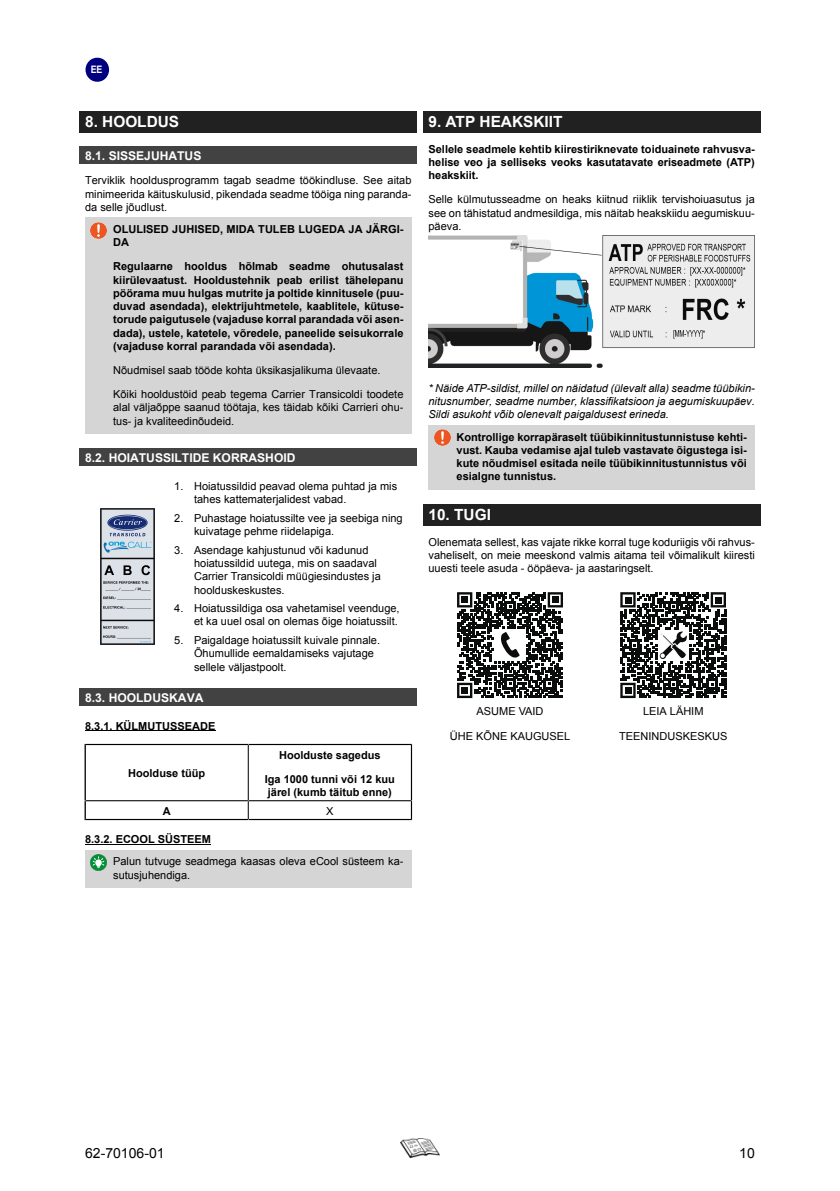
<style>
.page{position:relative;width:840px;height:1191px;background:#fff}
.page>*{position:absolute;margin:0;border:0;box-sizing:border-box;transform-origin:0 0}
.t1{font:700 15.4px "Arial";color:#fff}
.t2{font:14px "Arial";color:#000}
.t3{font:700 12.2px "Arial";color:#fff}
.t4{font:11px/13.2px "Arial";color:#000}
.t5{font:700 11px/13.2px "Arial";color:#000;text-align:justify}
.t6{font:italic 11px/13.2px "Arial";color:#000;text-align:justify}
.t7{font:700 10.2px "Arial";color:#fff;scale:.86 1}
</style>
<div class="page">
<svg style="left:85px;top:57px;width:25px;height:25px"></svg>
<div style="left:79px;top:111px;width:338px;height:21px;background:#212121"></div>
<div style="left:79px;top:147px;width:338px;height:17px;background:#424242"></div>
<div style="left:85px;top:218px;width:326px;height:216px;background:#d5d5d5"></div>
<img style="left:91px;top:222px;width:16px;height:16px">
<div style="left:79px;top:448px;width:338px;height:17px;background:#424242"></div>
<img style="left:101px;top:508px;width:54px;height:136px">
<div style="left:79px;top:688px;width:338px;height:18px;background:#424242"></div>
<hr style="left:85px;top:730px;width:130px;height:1px;background:#000">
<svg style="left:84px;top:743px;width:328px;height:77px"></svg>
<hr style="left:85px;top:844px;width:126px;height:1px;background:#000">
<div style="left:85px;top:850px;width:326px;height:38px;background:#d5d5d5"></div>
<img style="left:91px;top:854px;width:16px;height:17px">
<div style="left:422px;top:111px;width:338px;height:21px;background:#212121"></div>
<img style="left:428px;top:235px;width:326px;height:133px">
<div style="left:428px;top:425px;width:326px;height:64px;background:#d5d5d5"></div>
<img style="left:434px;top:430px;width:16px;height:16px">
<div style="left:422px;top:504px;width:338px;height:21px;background:#212121"></div>
<svg style="left:457px;top:592px;width:105px;height:106px"></svg>
<div style="left:461px;top:687px;width:7px;height:6px;background:#0b0c0c"></div>
<svg style="left:620px;top:592px;width:105px;height:106px"></svg>
<img style="left:400px;top:1138px;width:39px;height:19px">
<p class="t7" style="left:91px;top:63px;width:15px">EE</p>
<h1 class="t1" style="left:85px;top:111px;width:96px">8. HOOLDUS</h1>
<p class="t3" style="left:85px;top:147px;width:118px">8.1. SISSEJUHATUS</p>
<p class="t4" style="left:85px;top:174px;width:328px;text-align:justify">Terviklik hooldusprogramm tagab seadme töökindluse. See aitab minimeerida käituskulusid, pikendada seadme tööiga ning paranda&shy;da selle jõudlust.</p>
<p class="t5" style="left:113px;top:223px;width:291px">OLULISED JUHISED, MIDA TULEB LUGEDA JA JÄRGI-<br>DA</p>
<p class="t5" style="left:113px;top:260px;width:292px">Regulaarne hooldus hõlmab seadme ohutusalast kiirülevaatust. Hooldustehnik peab erilist tähelepanu pöörama muu hulgas mutrite ja poltide kinnitusele (puu&shy;duvad asendada), elektrijuhtmetele, kaablitele, kütuse&shy;torude paigutusele (vajaduse korral parandada või asen&shy;dada), ustele, katetele, võredele, paneelide seisukorrale (vajaduse korral parandada või asendada).</p>
<p class="t4" style="left:113px;top:363px;width:269px">Nõudmisel saab tööde kohta üksikasjalikuma ülevaate.</p>
<p class="t4" style="left:113px;top:388px;width:292px;text-align:justify">Kõiki hooldustöid peab tegema Carrier Transicoldi toodete alal väljaõppe saanud töötaja, kes täidab kõiki Carrieri ohu&shy;tus- ja kvaliteedinõudeid.</p>
<p class="t3" style="left:85px;top:449px;width:212px">8.2. HOIATUSSILTIDE KORRASHOID</p>
<p class="t4" style="left:194px;top:480px;width:204px;text-indent:-20px">1. Hoiatussildid peavad olema puhtad ja mis tahes kattematerjalidest vabad.</p>
<p class="t4" style="left:194px;top:511px;width:210px;text-indent:-20px">2. Puhastage hoiatussilte vee ja seebiga ning kuivatage pehme riidelapiga.</p>
<p class="t4" style="left:194px;top:543px;width:188px;text-indent:-20px">3. Asendage kahjustunud või kadunud hoiatussildid uutega, mis on saadaval Carrier Transicoldi müügiesindustes ja hoolduskeskustes.</p>
<p class="t4" style="left:174px;top:602px;width:227px;text-align:right">4. Hoiatussildiga osa vahetamisel veenduge, et ka uuel osal on olemas õige hoiatussilt.</p>
<p class="t4" style="left:194px;top:634px;width:187px;text-indent:-20px">5. Paigaldage hoiatussilt kuivale pinnale.<br>Õhumullide eemaldamiseks vajutage sellele väljastpoolt.</p>
<p class="t3" style="left:85px;top:689px;width:120px">8.3. HOOLDUSKAVA</p>
<p class="t5" style="left:85px;top:719px;width:132px">8.3.1. KÜLMUTUSSEADE</p>
<p class="t5" style="left:128px;top:767px;width:78px">Hoolduse tüüp</p>
<p class="t5" style="left:265px;top:743px;width:132px;line-height:24.2px;text-align:center">Hoolduste sagedus<br>Iga 1000 tunni või 12 kuu</p>
<p class="t5" style="left:268px;top:786px;width:125px">järel (kumb täitub enne)</p>
<p class="t5" style="left:163px;top:805px;width:9px">A</p>
<p class="t4" style="left:326px;top:804px;width:9px">X</p>
<p class="t5" style="left:85px;top:833px;width:127px">8.3.2. ECOOL SÜSTEEM</p>
<p class="t4" style="left:113px;top:855px;width:291px">Palun tutvuge seadmega kaasas oleva eCool süsteem ka&shy;sutusjuhendiga.</p>
<h1 class="t1" style="left:428px;top:111px;width:135px">9. ATP HEAKSKIIT</h1>
<p class="t5" style="left:428px;top:143px;width:328px">Sellele seadmele kehtib kiirestiriknevate toiduainete rahvusva&shy;helise veo ja selliseks veoks kasutatavate eriseadmete (ATP) heakskiit.</p>
<p class="t4" style="left:428px;top:193px;width:328px;text-align:justify">Selle külmutusseadme on heaks kiitnud riiklik tervishoiuasutus ja see on tähistatud andmesildiga, mis näitab heakskiidu aegumiskuu&shy;päeva.</p>
<p class="t6" style="left:428px;top:382px;width:328px">* Näide ATP-sildist, millel on näidatud (ülevalt alla) seadme tüübikin&shy;nitusnumber, seadme number, klassifikatsioon ja aegumiskuupäev.<br>Sildi asukoht võib olenevalt paigaldusest erineda.</p>
<p class="t5" style="left:456px;top:430px;width:292px">Kontrollige korrapäraselt tüübikinnitustunnistuse kehti&shy;vust. Kauba vedamise ajal tuleb vastavate õigustega isi&shy;kute nõudmisel esitada neile tüübikinnitustunnistus või esialgne tunnistus.</p>
<h1 class="t1" style="left:428px;top:504px;width:64px">10. TUGI</h1>
<p class="t4" style="left:428px;top:535px;width:328px;text-align:justify">Olenemata sellest, kas vajate rikke korral tuge koduriigis või rahvus&shy;vaheliselt, on meie meeskond valmis aitama teil võimalikult kiiresti uuesti teele asuda - ööpäeva- ja aastaringselt.</p>
<p class="t4" style="left:476px;top:705px;width:68px">ASUME VAID</p>
<p class="t4" style="left:449px;top:729px;width:122px">ÜHE KÕNE KAUGUSEL</p>
<p class="t4" style="left:642px;top:705px;width:62px">LEIA LÄHIM</p>
<p class="t4" style="left:618px;top:729px;width:110px">TEENINDUSKESKUS</p>
<p class="t2" style="left:85px;top:1143px;width:81px">62-70106-01</p>
<p class="t2" style="left:738px;top:1143px;width:17px">10</p>
</div>
